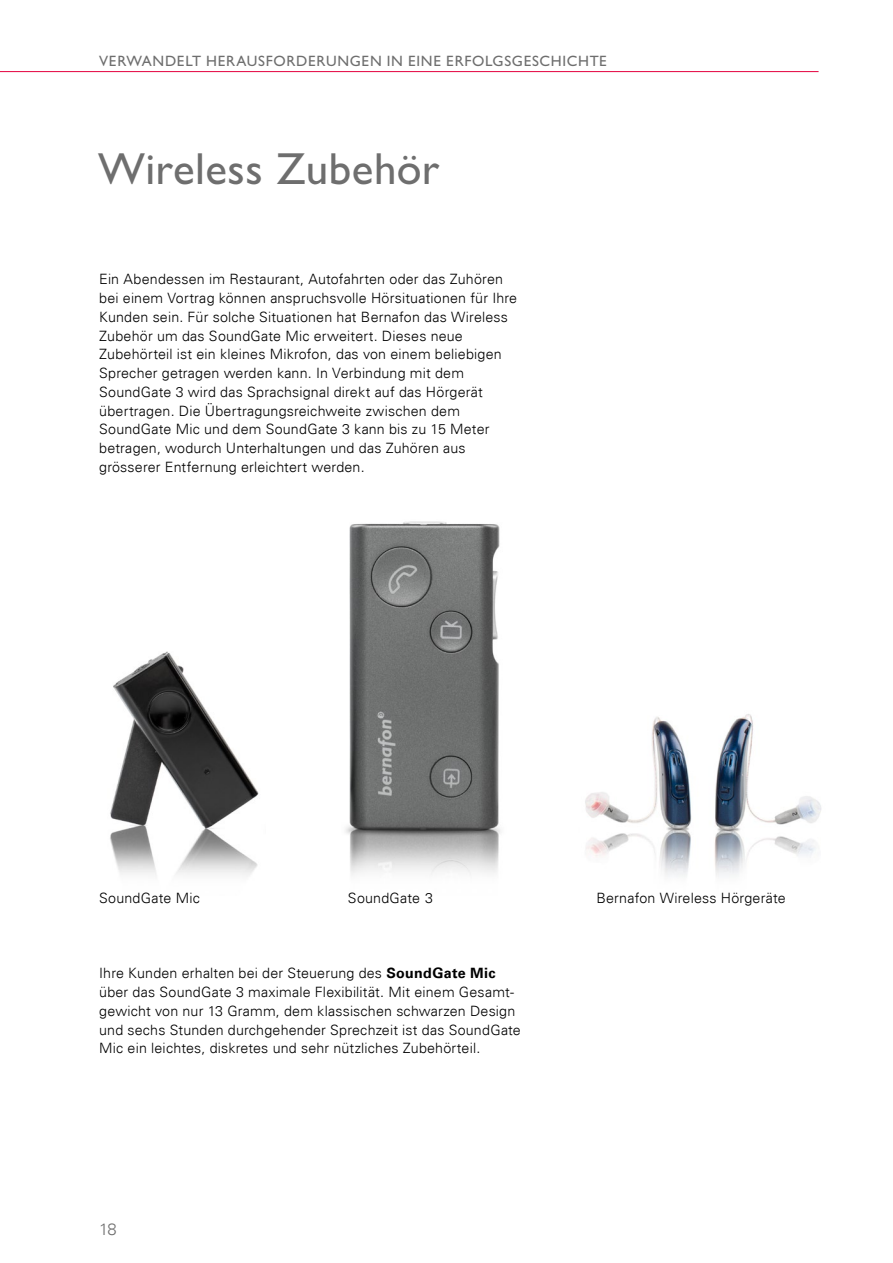
<style>
.page{position:relative;width:893px;height:1263px;background:#fff}
.page>*{position:absolute;margin:0;border:0;box-sizing:border-box;transform-origin:0 0}
.t1{font:500 45px "Gill Sans MT Pro";letter-spacing:.01em;color:#6e6e6e}
.t2{font:300 16.5px "Univers Com 45";color:#6e6e6e}
.t3{font:500 15px "Gill Sans MT Pro";letter-spacing:.045em;color:#6e6e6e}
.t4{font:300 14.25px/18.8px "Univers Com 45";letter-spacing:.01em;color:#000}
.s1{font-family:"Univers Com 65";font-weight:700}
</style>
<div class="page">
<hr style="left:0;top:71px;width:819px;height:1px;background:#e4003e">
<img style="left:110px;top:651px;width:149px;height:225px">
<img style="left:345px;top:521px;width:156px;height:354px">
<img style="left:585px;top:714px;width:236px;height:163px">
<p class="t3" style="left:99px;top:52px;width:509px">VERWANDELT HERAUSFORDERUNGEN IN EINE ERFOLGSGESCHICHTE</p>
<h1 class="t1" style="left:98px;top:142px;width:343px">Wireless Zubehör</h1>
<p class="t4" style="left:99px;top:270px;width:419px">Ein Abendessen im Restaurant, Autofahrten oder das Zuhören bei einem Vortrag können anspruchsvolle Hörsituationen für Ihre Kunden sein. Für solche Situationen hat Bernafon das Wireless Zubehör um das SoundGate Mic erweitert. Dieses neue Zubehörteil ist ein kleines Mikrofon, das von einem beliebigen Sprecher getragen werden kann. In Verbindung mit dem SoundGate 3 wird das Sprachsignal direkt auf das Hörgerät übertragen. Die Übertragungsreichweite zwischen dem SoundGate Mic und dem SoundGate 3 kann bis zu 15 Meter betragen, wodurch Unterhaltungen und das Zuhören aus grösserer Entfernung erleichtert werden.</p>
<p class="t4" style="left:99px;top:889px;width:102px">SoundGate Mic</p>
<p class="t4" style="left:348px;top:889px;width:87px">SoundGate 3</p>
<p class="t4" style="left:596px;top:889px;width:191px">Bernafon Wireless Hörgeräte</p>
<p class="t4" style="left:99px;top:964px;width:423px">Ihre Kunden erhalten bei der Steuerung des <span class="s1">SoundGate Mic </span>über das SoundGate 3 maximale Flexibilität. Mit einem Gesamt&shy;gewicht von nur 13 Gramm, dem klassischen schwarzen Design und sechs Stunden durchgehender Sprechzeit ist das SoundGate Mic ein leichtes, diskretes und sehr nützliches Zubehörteil.</p>
<p class="t2" style="left:99px;top:1219px;width:19px">18</p>
</div>
